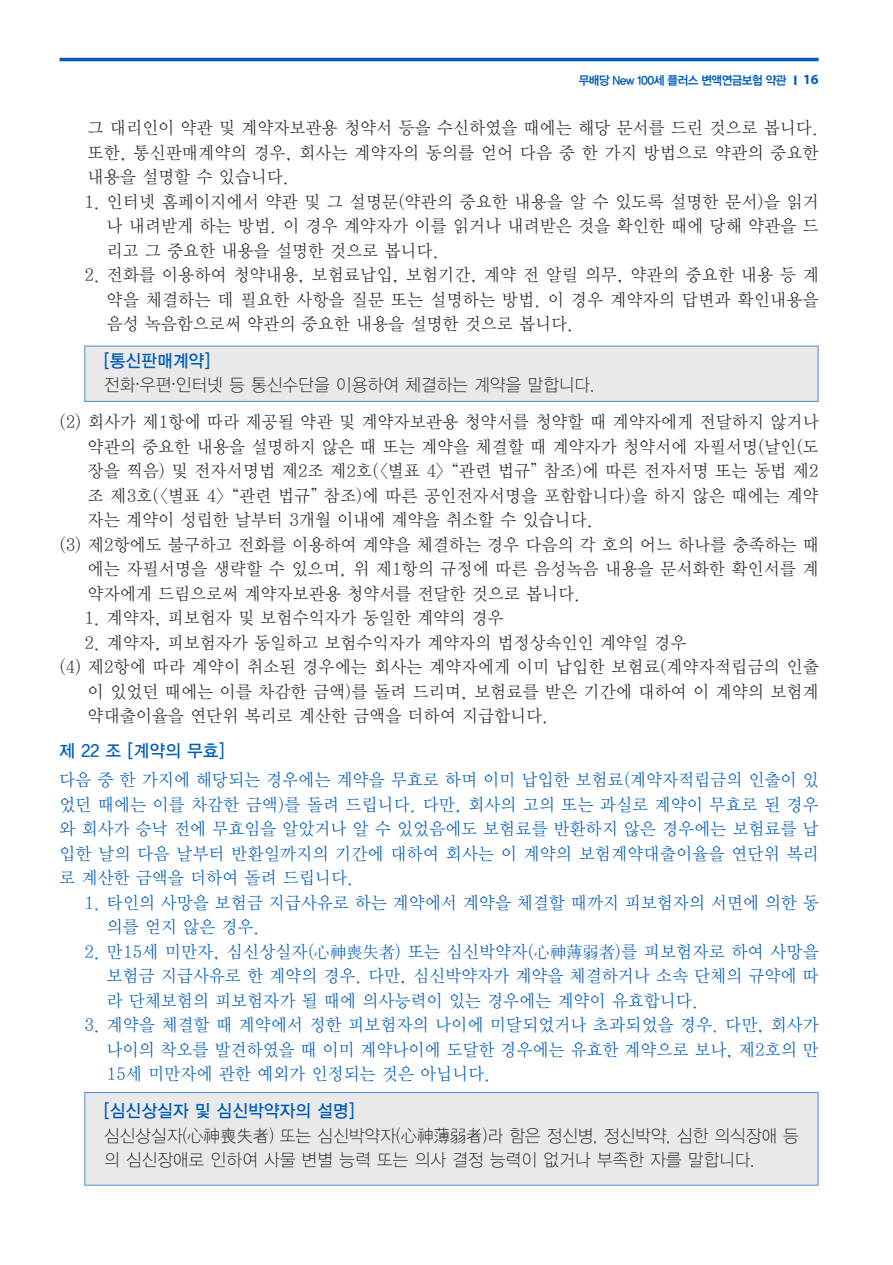
<style>
.page{position:relative;width:893px;height:1265px;background:#fff}
.page>*{position:absolute;margin:0;border:0;box-sizing:border-box;transform-origin:0 0}
.t1{font:17.5px/24.5px "YDVY Mj O32";letter-spacing:.025em;color:#272627;text-align:justify;scale:.95 1}
.t2{font:17.5px/24.5px "YDVY Mj O32";letter-spacing:.025em;color:#005bb7;text-align:justify;scale:.95 1}
.t3{font:17.5px/24.5px "YDVYGO31";letter-spacing:.025em;color:#272627;scale:.95 1}
.t4{font:17.5px "YDVYGO33";letter-spacing:.025em;color:#005bb7;scale:.95 1}
.t5{font:12.25px "YDVYGO34";letter-spacing:-.05em;color:#005bb7;scale:.95 1}
.s1{font-family:"Myriad Pro";font-weight:700;font-size:14px}
.s2{font-family:"Gulim"}
</style>
<div class="page">
<div style="left:85px;top:346px;width:733px;height:55px;background:#e9e9e9"></div>
<div style="left:84px;top:346px;width:735px;height:56px;border:1px solid #4d8ccd"></div>
<div style="left:85px;top:1093px;width:733px;height:92px;background:#e9e9e9"></div>
<div style="left:84px;top:1092px;width:735px;height:94px;border:1px solid #4d8ccd"></div>
<hr style="left:60px;top:58px;width:759px;height:3px;background:#005bb7">
<p class="t5" style="left:579px;top:73px;width:254px">무배당 New 100세 플러스 변액연금보험 약관 <span class="s1">I 16</span></p>
<p class="t1" style="left:88px;top:116px;width:770px">그 대리인이 약관 및 계약자보관용 청약서 등을 수신하였을 때에는 해당 문서를 드린 것으로 봅니다. 또한, 통신판매계약의 경우, 회사는 계약자의 동의를 얻어 다음 중 한 가지 방법으로 약관의 중요한 내용을 설명할 수 있습니다.</p>
<p class="t1" style="left:107px;top:189px;width:751px;text-indent:-22px">1. 인터넷 홈페이지에서 약관 및 그 설명문(약관의 중요한 내용을 알 수 있도록 설명한 문서)을 읽거 나 내려받게 하는 방법. 이 경우 계약자가 이를 읽거나 내려받은 것을 확인한 때에 당해 약관을 드 리고 그 중요한 내용을 설명한 것으로 봅니다.</p>
<p class="t1" style="left:107px;top:263px;width:751px;text-indent:-22px">2. 전화를 이용하여 청약내용, 보험료납입, 보험기간, 계약 전 알릴 의무, 약관의 중요한 내용 등 계 약을 체결하는 데 필요한 사항을 질문 또는 설명하는 방법. 이 경우 계약자의 답변과 확인내용을 음성 녹음함으로써 약관의 중요한 내용을 설명한 것으로 봅니다.</p>
<p class="t4" style="left:104px;top:351px;width:113px">[통신판매계약]</p>
<p class="t3" style="left:104px;top:373px;width:517px">전화<span class="s2">∙</span>우편<span class="s2">∙</span>인터넷 등 통신수단을 이용하여 체결하는 계약을 말합니다.</p>
<p class="t1" style="left:60px;top:410px;width:801px">(2) 회사가 제1항에 따라 제공될 약관 및 계약자보관용 청약서를 청약할 때 계약자에게 전달하지 않거나</p>
<p class="t1" style="left:88px;top:434px;width:770px">약관의 중요한 내용을 설명하지 않은 때 또는 계약을 체결할 때 계약자가 청약서에 자필서명(날인(도</p>
<p class="t1" style="left:88px;top:459px;width:770px">장을 찍음) 및 전자서명법 제2조 제2호(&lt;별표 4&gt; “관련 법규” 참조)에 따른 전자서명 또는 동법 제2</p>
<p class="t1" style="left:88px;top:483px;width:770px">조 제3호(&lt;별표 4&gt; “관련 법규” 참조)에 따른 공인전자서명을 포함합니다)을 하지 않은 때에는 계약</p>
<p class="t1" style="left:88px;top:508px;width:533px">자는 계약이 성립한 날부터 3개월 이내에 계약을 취소할 수 있습니다.</p>
<p class="t1" style="left:60px;top:532px;width:801px">(3) 제2항에도 불구하고 전화를 이용하여 계약을 체결하는 경우 다음의 각 호의 어느 하나를 충족하는 때</p>
<p class="t1" style="left:88px;top:557px;width:770px">에는 자필서명을 생략할 수 있으며, 위 제1항의 규정에 따른 음성녹음 내용을 문서화한 확인서를 계</p>
<p class="t1" style="left:88px;top:581px;width:520px">약자에게 드림으로써 계약자보관용 청약서를 전달한 것으로 봅니다.</p>
<p class="t1" style="left:84px;top:606px;width:443px">1. 계약자, 피보험자 및 보험수익자가 동일한 계약의 경우</p>
<p class="t1" style="left:84px;top:630px;width:635px">2. 계약자, 피보험자가 동일하고 보험수익자가 계약자의 법정상속인인 계약일 경우</p>
<p class="t1" style="left:60px;top:655px;width:801px">(4) 제2항에 따라 계약이 취소된 경우에는 회사는 계약자에게 이미 납입한 보험료(계약자적립금의 인출</p>
<p class="t1" style="left:88px;top:679px;width:770px">이 있었던 때에는 이를 차감한 금액)를 돌려 드리며, 보험료를 받은 기간에 대하여 이 계약의 보험계</p>
<p class="t1" style="left:88px;top:704px;width:486px">약대출이율을 연단위 복리로 계산한 금액을 더하여 지급합니다.</p>
<p class="t4" style="left:60px;top:740px;width:175px">제 22 조 [계약의 무효]</p>
<p class="t2" style="left:60px;top:768px;width:800px">다음 중 한 가지에 해당되는 경우에는 계약을 무효로 하며 이미 납입한 보험료(계약자적립금의 인출이 있 었던 때에는 이를 차감한 금액)를 돌려 드립니다. 다만, 회사의 고의 또는 과실로 계약이 무효로 된 경우 와 회사가 승낙 전에 무효임을 알았거나 알 수 있었음에도 보험료를 반환하지 않은 경우에는 보험료를 납 입한 날의 다음 날부터 반환일까지의 기간에 대하여 회사는 이 계약의 보험계약대출이율을 연단위 복리 로 계산한 금액을 더하여 돌려 드립니다.</p>
<p class="t2" style="left:107px;top:890px;width:751px;text-indent:-22px">1. 타인의 사망을 보험금 지급사유로 하는 계약에서 계약을 체결할 때까지 피보험자의 서면에 의한 동 의를 얻지 않은 경우.</p>
<p class="t2" style="left:107px;top:939px;width:751px;text-indent:-22px">2. 만15세 미만자, 심신상실자(心神喪失者) 또는 심신박약자(心神薄弱者)를 피보험자로 하여 사망을 보험금 지급사유로 한 계약의 경우. 다만, 심신박약자가 계약을 체결하거나 소속 단체의 규약에 따 라 단체보험의 피보험자가 될 때에 의사능력이 있는 경우에는 계약이 유효합니다.</p>
<p class="t2" style="left:107px;top:1013px;width:751px;text-indent:-22px">3. 계약을 체결할 때 계약에서 정한 피보험자의 나이에 미달되었거나 초과되었을 경우. 다만, 회사가 나이의 착오를 발견하였을 때 이미 계약나이에 도달한 경우에는 유효한 계약으로 보나, 제2호의 만 15세 미만자에 관한 예외가 인정되는 것은 아닙니다.</p>
<p class="t4" style="left:104px;top:1101px;width:265px">[심신상실자 및 심신박약자의 설명]</p>
<p class="t3" style="left:104px;top:1123px;width:733px">심신상실자(心神喪失者) 또는 심신박약자(心神薄弱者)라 함은 정신병, 정신박약, 심한 의식장애 등 의 심신장애로 인하여 사물 변별 능력 또는 의사 결정 능력이 없거나 부족한 자를 말합니다.</p>
</div>
